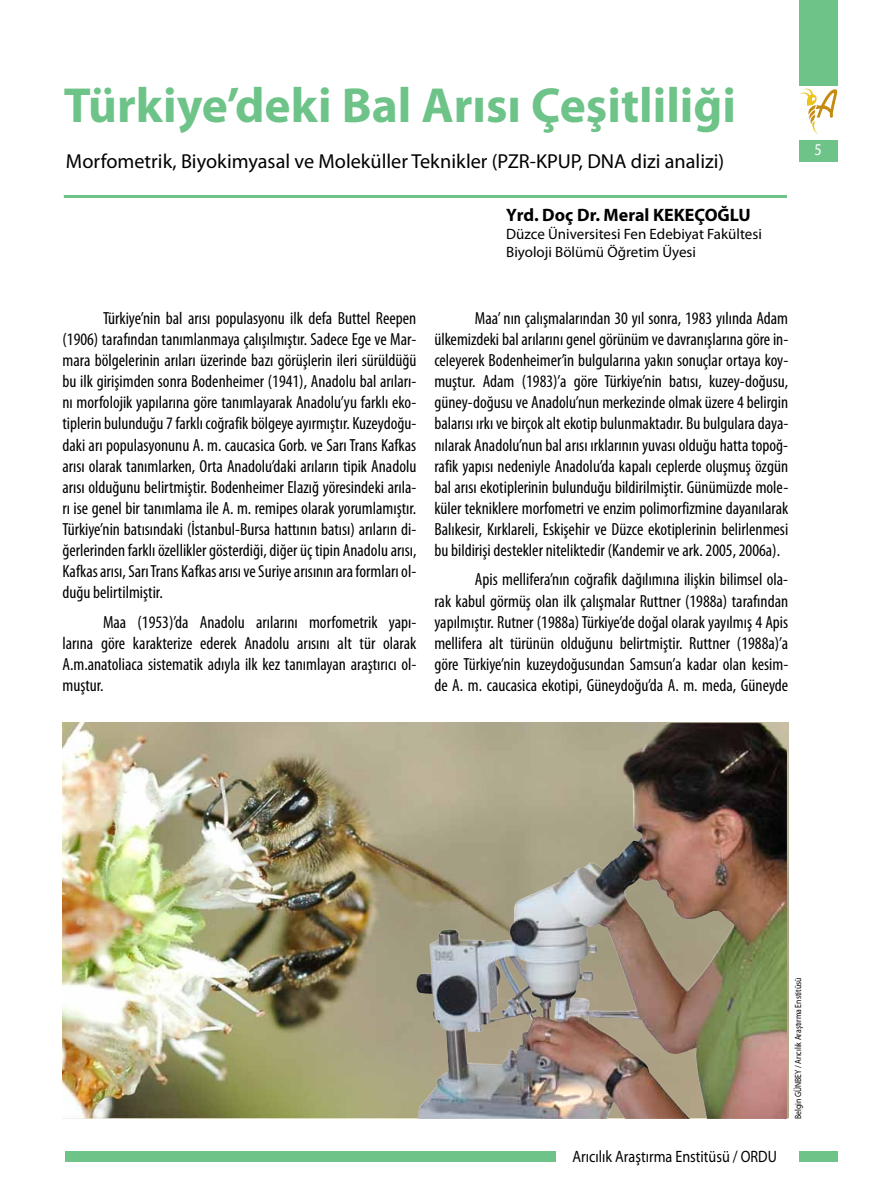
<style>
.page{position:relative;width:872px;height:1204px;background:#fff}
.page>*{position:absolute;margin:0;border:0;box-sizing:border-box;transform-origin:0 0}
.t1{font:700 49.5px "Myriad Pro";color:#6ec389}
.t2{font:20.25px "Myriad Pro";color:#000}
.t3{font:700 18px "Myriad Pro";color:#000}
.t4{font:condensed 17.55px/21px "Myriad Pro";color:#000;text-align:justify}
.t5{font:16.5px "Myriad Pro";color:#000;scale:.86 1}
.t6{font:16.5px "Myriad Pro";color:#fff;scale:.86 1}
.t7{font:15px/18px "Myriad Pro";color:#000}
.t8{font:9px "Myriad Pro";color:#000;scale:.86 1}
</style>
<div class="page">
<svg style="left:799px;top:88px;width:38px;height:47px"></svg>
<div style="left:799px;top:0;width:38px;height:85px;background:#6ec389"></div>
<div style="left:799px;top:140px;width:38px;height:22px;background:#6ec389"></div>
<div style="left:799px;top:1151px;width:38px;height:10px;background:#6ec389"></div>
<div style="left:65px;top:1151px;width:491px;height:10px;background:#6ec389"></div>
<img style="left:62px;top:722px;width:726px;height:396px">
<hr style="left:64px;top:195px;width:723px;height:3px;background:#6ec389">
<img style="left:415px;top:722px;width:372px;height:396px">
<h1 class="t1" style="left:64px;top:73px;width:674px">Türkiye’deki Bal Arısı Çeşitliliği</h1>
<p class="t2" style="left:66px;top:149px;width:660px">Morfometrik, Biyokimyasal ve Moleküller Teknikler (PZR-KPUP, DNA dizi analizi)</p>
<p class="t3" style="left:506px;top:203px;width:246px">Yrd. Doç Dr. Meral KEKEÇOĞLU</p>
<p class="t7" style="left:506px;top:224px;width:257px">Düzce Üniversitesi Fen Edebiyat Fakültesi<br>Biyoloji Bölümü Öğretim Üyesi</p>
<p class="t4" style="left:62px;top:307px;width:355px;text-indent:41px">Türkiye’nin bal arısı populasyonu ilk defa Buttel Reepen (1906) tarafından tanımlanmaya çalışılmıştır. Sadece Ege ve Mar&shy;mara bölgelerinin arıları üzerinde bazı görüşlerin ileri sürüldüğü bu ilk girişimden sonra Bodenheimer (1941), Anadolu bal arıları&shy;nı morfolojik yapılarına göre tanımlayarak Anadolu’yu farklı eko&shy;tiplerin bulunduğu 7 farklı coğrafik bölgeye ayırmıştır. Kuzeydoğu&shy;daki arı populasyonunu A. m. caucasica Gorb. ve Sarı Trans Kafkas arısı olarak tanımlarken, Orta Anadolu’daki arıların tipik Anadolu arısı olduğunu belirtmiştir. Bodenheimer Elazığ yöresindeki arıla&shy;rı ise genel bir tanımlama ile A. m. remipes olarak yorumlamıştır.<br>Türkiye’nin batısındaki (İstanbul-Bursa hattının batısı) arıların di&shy;ğerlerinden farklı özellikler gösterdiği, diğer üç tipin Anadolu arısı, Kafkas arısı, Sarı Trans Kafkas arısı ve Suriye arısının ara formları ol&shy;duğu belirtilmiştir.</p>
<p class="t4" style="left:62px;top:611px;width:355px;text-indent:41px">Maa (1953)’da Anadolu arılarını morfometrik yapı&shy;larına göre karakterize ederek Anadolu arısını alt tür olarak A.m.anatoliaca sistematik adıyla ilk kez tanımlayan araştırıcı ol&shy;muştur.</p>
<p class="t4" style="left:434px;top:307px;width:355px;text-indent:41px">Maa’ nın çalışmalarından 30 yıl sonra, 1983 yılında Adam ülkemizdeki bal arılarını genel görünüm ve davranışlarına göre in&shy;celeyerek Bodenheimer’in bulgularına yakın sonuçlar ortaya koy&shy;muştur. Adam (1983)’a göre Türkiye’nin batısı, kuzey-doğusu, güney-doğusu ve Anadolu’nun merkezinde olmak üzere 4 belirgin balarısı ırkı ve birçok alt ekotip bulunmaktadır. Bu bulgulara daya&shy;nılarak Anadolu’nun bal arısı ırklarının yuvası olduğu hatta topoğ&shy;rafik yapısı nedeniyle Anadolu’da kapalı ceplerde oluşmuş özgün bal arısı ekotiplerinin bulunduğu bildirilmiştir. Günümüzde mole&shy;küler tekniklere morfometri ve enzim polimorfizmine dayanılarak Balıkesir, Kırklareli, Eskişehir ve Düzce ekotiplerinin belirlenmesi bu bildirişi destekler niteliktedir (Kandemir ve ark. 2005, 2006a).</p>
<p class="t4" style="left:434px;top:569px;width:355px;text-indent:41px">Apis mellifera’nın coğrafik dağılımına ilişkin bilimsel ola&shy;rak kabul görmüş olan ilk çalışmalar Ruttner (1988a) tarafından yapılmıştır. Rutner (1988a) Türkiye’de doğal olarak yayılmış 4 Apis mellifera alt türünün olduğunu belirtmiştir. Ruttner (1988a)’a göre Türkiye’nin kuzeydoğusundan Samsun’a kadar olan kesim&shy;de A. m. caucasica ekotipi, Güneydoğu’da A. m. meda, Güneyde</p>
<p class="t6" style="left:814px;top:140px;width:10px">5</p>
<p class="t5" style="left:572px;top:1146px;width:239px">Arıcılık Araştırma Enstitüsü / ORDU</p>
<p class="t8" style="left:792px;top:1118px;width:165px;rotate:-90deg">Belgin GÜNBEY / Arıcılık Araştırma Enstitüsü</p>
</div>
